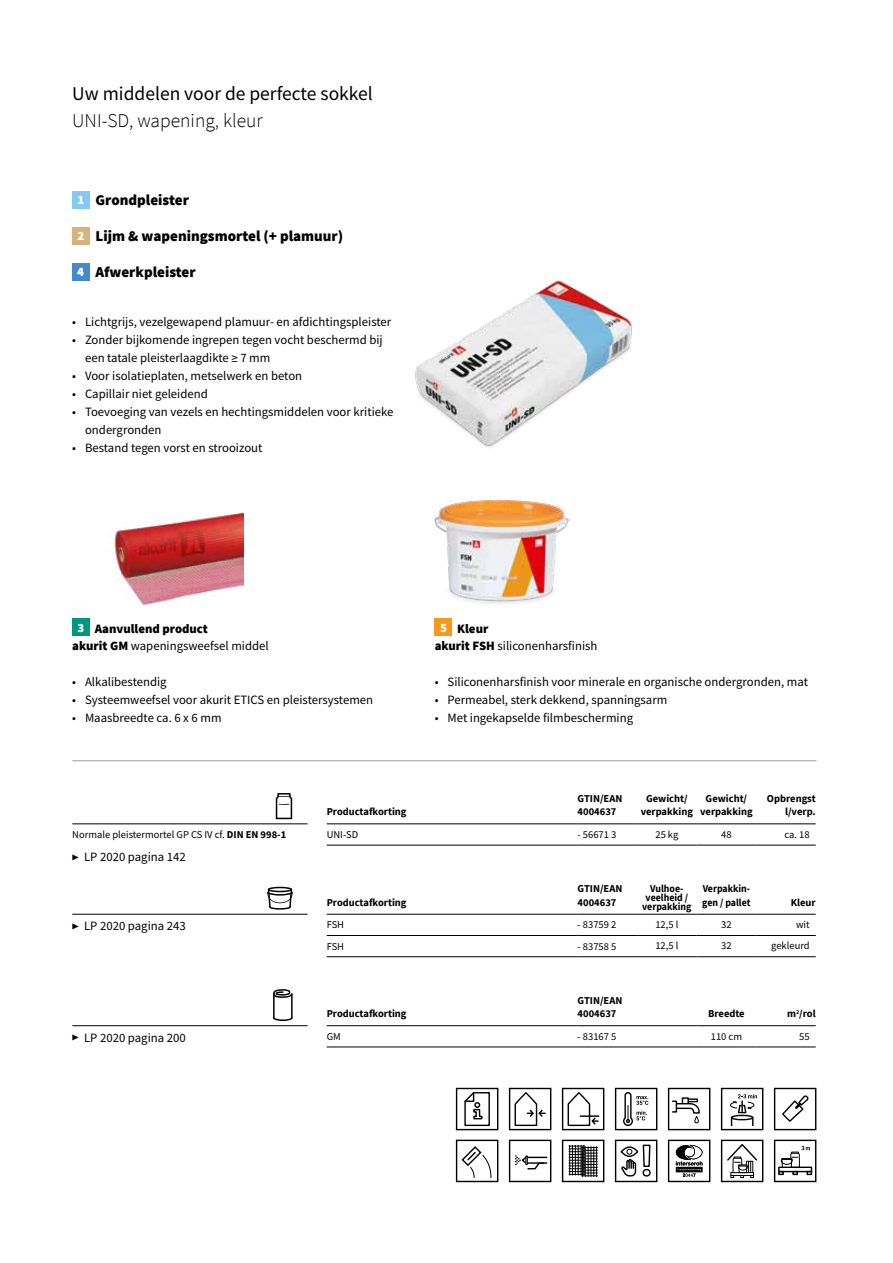
<style>
.page{position:relative;width:893px;height:1263px;background:#fff}
.page>*{position:absolute;margin:0;border:0;box-sizing:border-box;transform-origin:0 0}
.t1{font:19.5px "Source Sans Pro";color:#000}
.t2{font:300 19.5px "Source Sans Pro";color:#000}
.t3{font:900 15px "Source Sans Pro";color:#000}
.t4{font:12.75px/18px "Source Sans Pro";color:#000}
.t5{font:900 12.75px/17.7px "Source Sans Pro";color:#000}
.t6{font:700 10.5px/13.5px "Source Sans Pro";color:#000}
.t7{font:10.5px "Source Sans Pro";color:#000}
.t8{font:700 10.5px/9px "Source Sans Pro";color:#000;text-align:center;scale:.94 1}
.s1{font-size:12.75px;color:#fff}
.s2{color:#fff}
.s3{font-weight:400}
.s4{font-weight:900;color:#fff}
.s5{font-weight:900}
.s6{font-weight:700}
.s7{font-size:7.5px}
</style>
<div class="page">
<svg style="left:456px;top:1088px;width:42px;height:42px"></svg>
<svg style="left:509px;top:1088px;width:42px;height:42px"></svg>
<svg style="left:562px;top:1088px;width:42px;height:42px"></svg>
<svg style="left:615px;top:1088px;width:42px;height:42px"></svg>
<svg style="left:668px;top:1088px;width:42px;height:42px"></svg>
<svg style="left:721px;top:1088px;width:42px;height:42px"></svg>
<svg style="left:774px;top:1088px;width:42px;height:42px"></svg>
<svg style="left:456px;top:1140px;width:42px;height:42px"></svg>
<svg style="left:509px;top:1140px;width:42px;height:42px"></svg>
<hr style="left:527px;top:1162px;width:20px;height:2px;background:#000">
<svg style="left:562px;top:1140px;width:42px;height:42px"></svg>
<svg style="left:615px;top:1140px;width:42px;height:42px"></svg>
<svg style="left:668px;top:1140px;width:42px;height:42px"></svg>
<svg style="left:721px;top:1140px;width:42px;height:42px"></svg>
<svg style="left:774px;top:1140px;width:42px;height:42px"></svg>
<svg style="left:273px;top:1018px;width:19px;height:3px"></svg>
<hr style="left:291px;top:993px;width:2px;height:26px;background:#000">
<svg style="left:273px;top:989px;width:20px;height:9px"></svg>
<hr style="left:273px;top:993px;width:2px;height:26px;background:#000">
<svg style="left:267px;top:887px;width:26px;height:23px"></svg>
<svg style="left:276px;top:793px;width:16px;height:26px"></svg>
<img style="left:114px;top:512px;width:130px;height:92px">
<img style="left:434px;top:500px;width:135px;height:104px">
<img style="left:415px;top:280px;width:217px;height:167px">
<div style="left:72px;top:191px;width:18px;height:17px;background:#84c9f0"></div>
<div style="left:72px;top:227px;width:18px;height:17px;background:#d5b47d"></div>
<div style="left:72px;top:263px;width:18px;height:17px;background:#448ac9"></div>
<div style="left:72px;top:618px;width:18px;height:18px;background:#00987d"></div>
<div style="left:435px;top:618px;width:17px;height:18px;background:#f5981c"></div>
<hr style="left:327px;top:823px;width:251px;height:1px;background:#000">
<hr style="left:578px;top:823px;width:59px;height:1px;background:#000">
<hr style="left:637px;top:823px;width:60px;height:1px;background:#000">
<hr style="left:697px;top:823px;width:59px;height:1px;background:#000">
<hr style="left:756px;top:823px;width:60px;height:1px;background:#000">
<hr style="left:327px;top:845px;width:251px;height:1px;background:#000">
<hr style="left:578px;top:845px;width:59px;height:1px;background:#000">
<hr style="left:637px;top:845px;width:60px;height:1px;background:#000">
<hr style="left:697px;top:845px;width:59px;height:1px;background:#000">
<hr style="left:756px;top:845px;width:60px;height:1px;background:#000">
<hr style="left:327px;top:1025px;width:251px;height:1px;background:#000">
<hr style="left:578px;top:1025px;width:59px;height:1px;background:#000">
<hr style="left:637px;top:1025px;width:60px;height:1px;background:#000">
<hr style="left:697px;top:1025px;width:59px;height:1px;background:#000">
<hr style="left:756px;top:1025px;width:60px;height:1px;background:#000">
<hr style="left:327px;top:1046px;width:251px;height:1px;background:#000">
<hr style="left:578px;top:1046px;width:59px;height:1px;background:#000">
<hr style="left:637px;top:1046px;width:60px;height:1px;background:#000">
<hr style="left:697px;top:1046px;width:59px;height:1px;background:#000">
<hr style="left:756px;top:1046px;width:60px;height:1px;background:#000">
<hr style="left:327px;top:914px;width:251px;height:1px;background:#000">
<hr style="left:578px;top:914px;width:59px;height:1px;background:#000">
<hr style="left:637px;top:914px;width:60px;height:1px;background:#000">
<hr style="left:697px;top:914px;width:59px;height:1px;background:#000">
<hr style="left:756px;top:914px;width:60px;height:1px;background:#000">
<hr style="left:327px;top:956px;width:251px;height:1px;background:#000">
<hr style="left:578px;top:956px;width:59px;height:1px;background:#000">
<hr style="left:637px;top:956px;width:60px;height:1px;background:#000">
<hr style="left:697px;top:956px;width:59px;height:1px;background:#000">
<hr style="left:756px;top:956px;width:60px;height:1px;background:#000">
<hr style="left:327px;top:935px;width:251px;height:1px;background:#000">
<hr style="left:578px;top:935px;width:59px;height:1px;background:#000">
<hr style="left:637px;top:935px;width:60px;height:1px;background:#000">
<hr style="left:697px;top:935px;width:59px;height:1px;background:#000">
<hr style="left:756px;top:935px;width:60px;height:1px;background:#000">
<hr style="left:72px;top:823px;width:236px;height:1px;background:#000">
<hr style="left:72px;top:1025px;width:236px;height:1px;background:#000">
<hr style="left:72px;top:914px;width:236px;height:1px;background:#000">
<hr style="left:72px;top:760px;width:744px;height:1px;background:#9c9d9d">
<h1 class="t1" style="left:72px;top:81px;width:302px">Uw middelen voor de perfecte sokkel</h1>
<h1 class="t2" style="left:72px;top:108px;width:192px">UNI-SD, wapening, kleur</h1>
<p class="t3" style="left:77px;top:190px;width:113px"><span class="s1">1</span> Grondpleister</p>
<p class="t3" style="left:77px;top:226px;width:267px"><span class="s1">2</span> Lijm &amp; wapeningsmortel (+ plamuur)</p>
<p class="t3" style="left:77px;top:262px;width:120px"><span class="s1">4</span> Afwerkpleister</p>
<p class="t4" style="left:72px;top:313px;width:321px">• Lichtgrijs, vezelgewapend plamuur- en afdichtingspleister</p>
<p class="t4" style="left:85px;top:331px;width:299px;text-indent:-13px">• Zonder bijkomende ingrepen tegen vocht beschermd bij een tatale pleisterlaagdikte ≥ 7 mm</p>
<p class="t4" style="left:72px;top:367px;width:231px">• Voor isolatieplaten, metselwerk en beton</p>
<p class="t4" style="left:72px;top:385px;width:137px">• Capillair niet geleidend</p>
<p class="t4" style="left:85px;top:403px;width:310px;text-indent:-13px">• Toevoeging van vezels en hechtingsmiddelen voor kritieke ondergronden</p>
<p class="t4" style="left:72px;top:439px;width:192px">• Bestand tegen vorst en strooizout</p>
<p class="t5" style="left:72px;top:619px;width:198px;text-indent:5px"><span class="s2">3</span> Aanvullend product<br>akurit GM <span class="s3">wapeningsweefsel middel</span></p>
<p class="t4" style="left:435px;top:619px;width:164px;text-indent:5px"><span class="s4">5</span> <span class="s5">Kleur<br>akurit FSH</span> siliconenharsfinish</p>
<p class="t4" style="left:72px;top:673px;width:96px">• Alkalibestendig</p>
<p class="t4" style="left:72px;top:691px;width:302px">• Systeemweefsel voor akurit ETICS en pleistersystemen</p>
<p class="t4" style="left:72px;top:709px;width:151px">• Maasbreedte ca. 6 x 6 mm</p>
<p class="t6" style="left:327px;top:805px;width:81px">Productafkorting</p>
<p class="t4" style="left:435px;top:673px;width:375px">• Siliconenharsfinish voor minerale en organische ondergronden, mat</p>
<p class="t4" style="left:435px;top:691px;width:234px">• Permeabel, sterk dekkend, spanningsarm</p>
<p class="t4" style="left:435px;top:709px;width:200px">• Met ingekapselde filmbescherming</p>
<p class="t6" style="left:578px;top:791px;width:46px">GTIN/EAN<br>4004637</p>
<p class="t6" style="left:641px;top:791px;width:54px;text-align:center">Gewicht/ verpakking</p>
<p class="t6" style="left:700px;top:791px;width:54px;text-align:center">Gewicht/ verpakking</p>
<p class="t6" style="left:767px;top:791px;width:50px;text-align:right">Opbrengst l/verp.</p>
<p class="t7" style="left:72px;top:828px;width:215px">Normale pleistermortel GP CS IV cf. <span class="s6">DIN EN 998-1</span></p>
<p class="t4" style="left:72px;top:848px;width:115px"><span class="s7">▶</span> LP 2020 pagina 142</p>
<p class="t7" style="left:327px;top:828px;width:33px">UNI-SD</p>
<p class="t7" style="left:578px;top:828px;width:40px">- 56671 3</p>
<p class="t7" style="left:655px;top:827px;width:24px">25 kg</p>
<p class="t7" style="left:721px;top:827px;width:12px">48</p>
<p class="t7" style="left:785px;top:827px;width:27px">ca. 18</p>
<p class="t6" style="left:327px;top:895px;width:81px">Productafkorting</p>
<p class="t6" style="left:578px;top:882px;width:46px">GTIN/EAN<br>4004637</p>
<p class="t8" style="left:642px;top:884px;width:54px">Vulhoe&shy;veelheid / verpakking</p>
<p class="t8" style="left:702px;top:882px;width:53px;line-height:13.5px;text-align:left">Verpakkin&shy;gen / pallet</p>
<p class="t6" style="left:791px;top:895px;width:27px">Kleur</p>
<p class="t4" style="left:72px;top:917px;width:115px"><span class="s7">▶</span> LP 2020 pagina 243</p>
<p class="t7" style="left:327px;top:918px;width:19px">FSH</p>
<p class="t7" style="left:578px;top:918px;width:40px">- 83759 2</p>
<p class="t7" style="left:655px;top:918px;width:25px">12,5 l</p>
<p class="t7" style="left:721px;top:918px;width:12px">32</p>
<p class="t7" style="left:796px;top:918px;width:15px">wit</p>
<p class="t7" style="left:327px;top:939px;width:19px">FSH</p>
<p class="t7" style="left:578px;top:939px;width:40px">- 83758 5</p>
<p class="t7" style="left:655px;top:939px;width:25px">12,5 l</p>
<p class="t7" style="left:721px;top:939px;width:12px">32</p>
<p class="t7" style="left:771px;top:939px;width:40px">gekleurd</p>
<p class="t6" style="left:327px;top:1007px;width:81px">Productafkorting</p>
<p class="t6" style="left:578px;top:993px;width:46px">GTIN/EAN<br>4004637</p>
<p class="t6" style="left:708px;top:1007px;width:38px">Breedte</p>
<p class="t6" style="left:787px;top:1007px;width:30px">m<sup>2</sup>/rol</p>
<p class="t4" style="left:72px;top:1028px;width:115px"><span class="s7">▶</span> LP 2020 pagina 200</p>
<p class="t7" style="left:327px;top:1030px;width:16px">GM</p>
<p class="t7" style="left:578px;top:1030px;width:40px">- 83167 5</p>
<p class="t7" style="left:711px;top:1029px;width:33px">110 cm</p>
<p class="t7" style="left:799px;top:1029px;width:12px">55</p>
</div>
